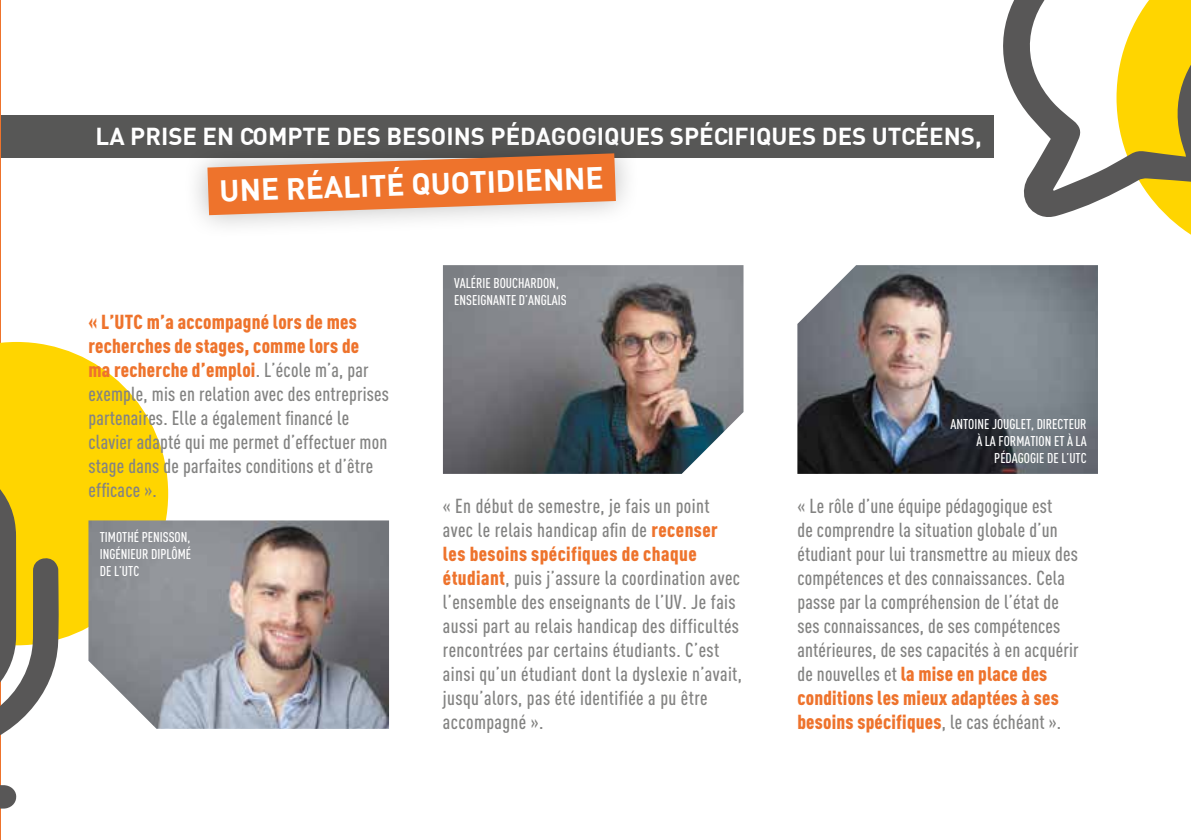
<style>
.page{position:relative;width:1191px;height:840px;background:#fff}
.page>*{position:absolute;margin:0;border:0;box-sizing:border-box;transform-origin:0 0}
.t1{font:700 30px "DIN";color:#fff}
.t2{font:700 24px "DIN";color:#fff}
.t3{font:500 20px/24px "DIN Cond";letter-spacing:.01em;color:#838382}
.t4{font:500 14px/16.8px "DIN Cond";color:#fff;text-align:justify}
.s1{font-weight:900;color:#ee732c}
</style>
<div class="page">
<div style="left:0;top:115px;width:993px;height:42px;background:#575756"></div>
<div style="left:183px;top:129px;width:457px;height:110px;background:#000;opacity:.26"></div>
<svg style="left:207px;top:153px;width:409px;height:62px;background:#e2844d"></svg>
<hr style="left:0;top:0;width:1px;height:839px;background:#ee732c">
<svg style="left:0;top:342px;width:168px;height:298px;fill:#ffd500"></svg>
<svg style="left:0;top:450px;width:59px;height:358px"></svg>
<img style="left:88px;top:520px;width:301px;height:208px">
<img style="left:443px;top:265px;width:300px;height:208px">
<img style="left:797px;top:265px;width:301px;height:208px">
<svg style="left:1003px;top:0;width:188px;height:286px"></svg>
<p class="t2" style="left:96px;top:121px;width:887px">LA PRISE EN COMPTE DES BESOINS PÉDAGOGIQUES SPÉCIFIQUES DES UTCÉENS,</p>
<h1 class="t1" style="left:219px;top:171px;width:386px;rotate:-2deg">UNE RÉALITÉ QUOTIDIENNE</h1>
<p class="t3" style="left:88px;top:309px;width:302px"><span class="s1">« L’UTC m’a accompagné lors de mes recherches de stages, comme lors de<br>ma recherche d’emploi</span>. L’école m’a, par exemple, mis en relation avec des entreprises partenaires. Elle a également financé le clavier adapté qui me permet d’effectuer mon stage dans de parfaites conditions et d’être efficace ».</p>
<p class="t4" style="left:100px;top:528px;width:93px">TIMOTHÉ PENISSON, INGÉNIEUR DIPLÔMÉ DE L’UTC</p>
<p class="t4" style="left:454px;top:274px;width:114px">VALÉRIE BOUCHARDON,<br>ENSEIGNANTE D’ANGLAIS</p>
<p class="t3" style="left:443px;top:493px;width:301px">« En début de semestre, je fais un point avec le relais handicap afin de <span class="s1">recenser les besoins spécifiques de chaque étudiant</span>, puis j’assure la coordination avec l’ensemble des enseignants de l’UV. Je fais aussi part au relais handicap des difficultés rencontrées par certains étudiants. C’est ainsi qu’un étudiant dont la dyslexie n’avait, jusqu’alors, pas été identifiée a pu être accompagné ».</p>
<p class="t4" style="left:950px;top:415px;width:138px;text-align:right">ANTOINE JOUGLET, DIRECTEUR<br>À LA FORMATION ET À LA<br>PÉDAGOGIE DE L’UTC</p>
<p class="t3" style="left:797px;top:493px;width:283px">« Le rôle d’une équipe pédagogique est<br>de comprendre la situation globale d’un étudiant pour lui transmettre au mieux des compétences et des connaissances. Cela passe par la compréhension de l’état de ses connaissances, de ses compétences antérieures, de ses capacités à en acquérir de nouvelles et <span class="s1">la mise en place des conditions les mieux adaptées à ses besoins spécifiques</span>, le cas échéant ».</p>
</div>
